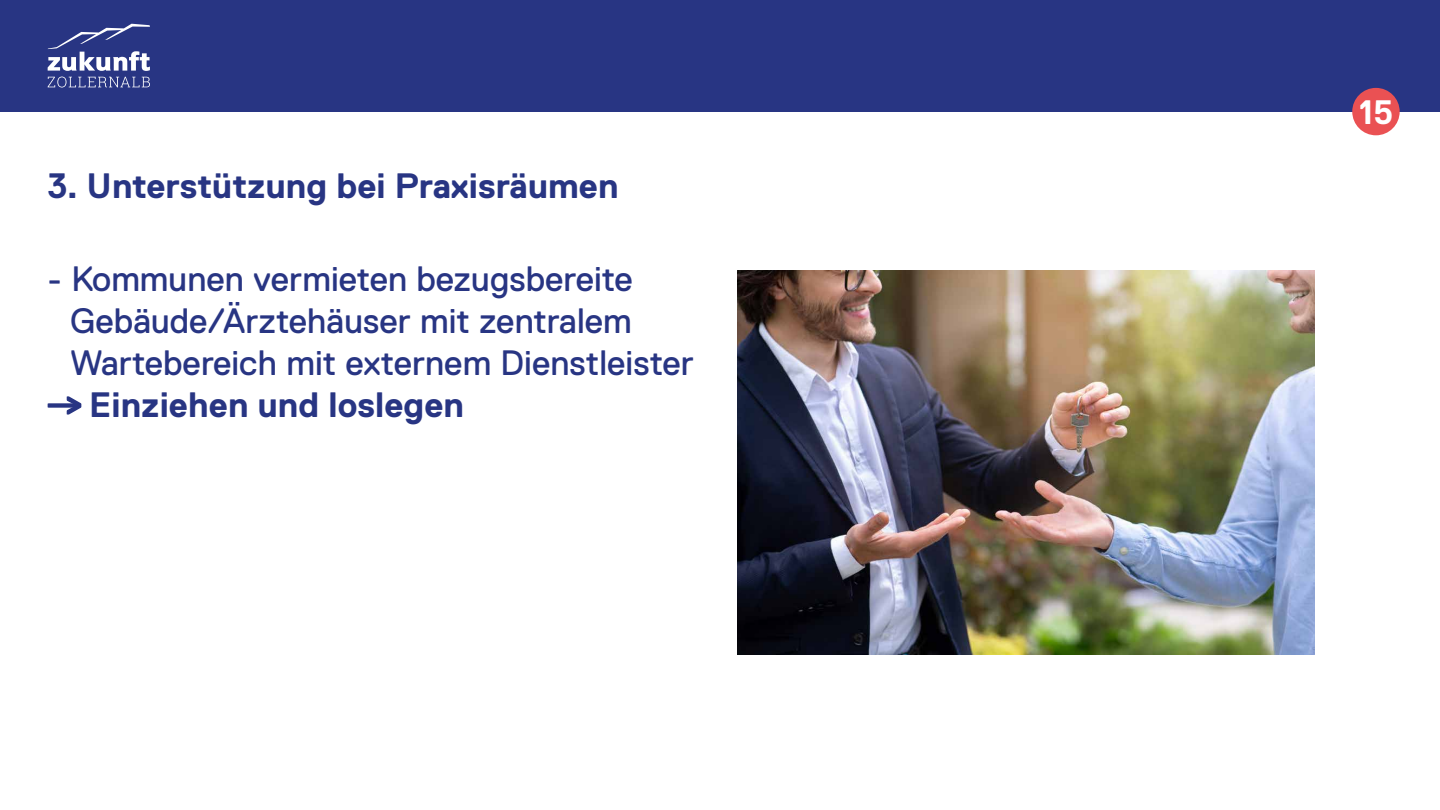
<style>
.page{position:relative;width:1440px;height:810px;background:#fff}
.page>*{position:absolute;margin:0;border:0;box-sizing:border-box;transform-origin:0 0}
.t1{font:35.25px/42.3px "Replica Pro";color:#283583}
.t2{font:700 35.25px "Replica Pro";color:#283583}
.t3{font:700 33.9px "Replica Pro";color:#fff}
</style>
<div class="page">
<div style="left:0;top:0;width:1440px;height:111px;background:#283583"></div>
<svg style="left:48px;top:24px;width:102px;height:47px"></svg>
<svg style="left:48px;top:77px;width:102px;height:11px"></svg>
<div style="left:1352px;top:88px;width:48px;height:47px;background:#ea5153;border-radius:50%"></div>
<svg style="left:48px;top:396px;width:33px;height:19px"></svg>
<img style="left:738px;top:270px;width:576px;height:384px">
<p class="t2" style="left:48px;top:167px;width:572px">3. Unterstützung bei Praxisräumen</p>
<p class="t1" style="left:70px;top:257px;width:625px;text-indent:-22px">- Kommunen vermieten bezugsbereite<br>Gebäude/Ärztehäuser mit zentralem<br>Wartebereich mit externem Dienstleister</p>
<p class="t2" style="left:89px;top:385px;width:376px">Einziehen und loslegen</p>
<p class="t3" style="left:1359px;top:94px;width:36px">15</p>
</div>
